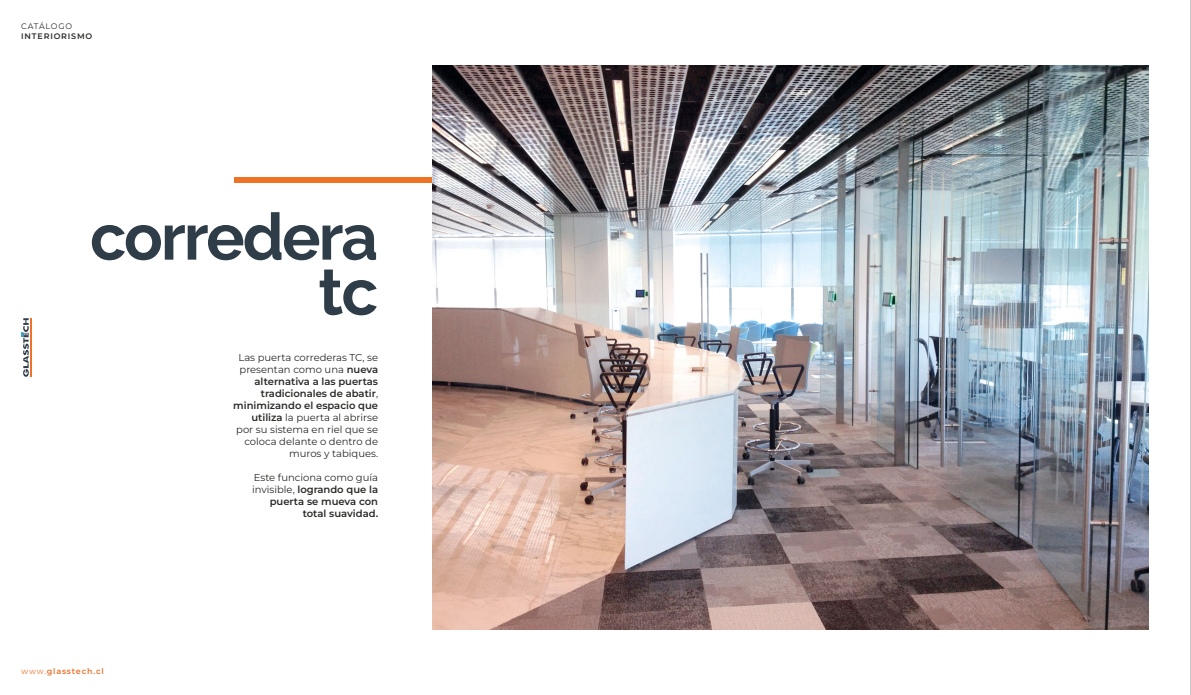
<style>
.page{position:relative;width:1191px;height:695px;background:#fff}
.page>*{position:absolute;margin:0;border:0;box-sizing:border-box;transform-origin:0 0}
.t1{font:700 65px/55px "Raleway";letter-spacing:-.03em;color:#2e3d48;text-align:right}
.t2{font:10px/12px "Montserrat";color:#2c2a27;text-align:right}
.t3{font:600 10px/12px "Montserrat";color:#2c2a27;text-align:right}
.t4{font:600 8px "Montserrat";letter-spacing:.1em;color:#ed732c}
.t5{font:600 8px "Montserrat";letter-spacing:.1em;color:#2c2a27}
.t6{font:8px "Montserrat";letter-spacing:.085em;color:#2c2a27}
.s1{font-weight:400}
.s2{font-weight:600}
</style>
<div class="page">
<svg style="left:21px;top:318px;width:8px;height:59px"></svg>
<hr style="left:30px;top:318px;width:1px;height:59px;background:#ee732a">
<div style="left:234px;top:177px;width:468px;height:6px;background:#ee7326"></div>
<hr style="left:1190px;top:0;width:1px;height:694px;background:#9d9d9c">
<img style="left:432px;top:66px;width:716px;height:563px">
<p class="t6" style="left:21px;top:21px;width:52px">CATÁLOGO</p>
<p class="t5" style="left:21px;top:30px;width:72px">INTERIORISMO</p>
<h1 class="t1" style="left:90px;top:202px;width:290px">corredera tc</h1>
<p class="t4" style="left:21px;top:665px;width:84px"><span class="s1">www.</span>glasstech.cl</p>
<p class="t2" style="left:233px;top:351px;width:146px">Las puerta correderas TC, se presentan como una <span class="s2">nueva alternativa a las puertas tradicionales de abatir</span>, <span class="s2">minimizando el espacio que utiliza</span> la puerta al abrirse por su sistema en riel que se coloca delante o dentro de muros y tabiques.</p>
<p class="t3" style="left:252px;top:471px;width:127px"><span class="s1">Este funciona como guía invisible,</span> logrando que la puerta se mueva con total suavidad.</p>
</div>
